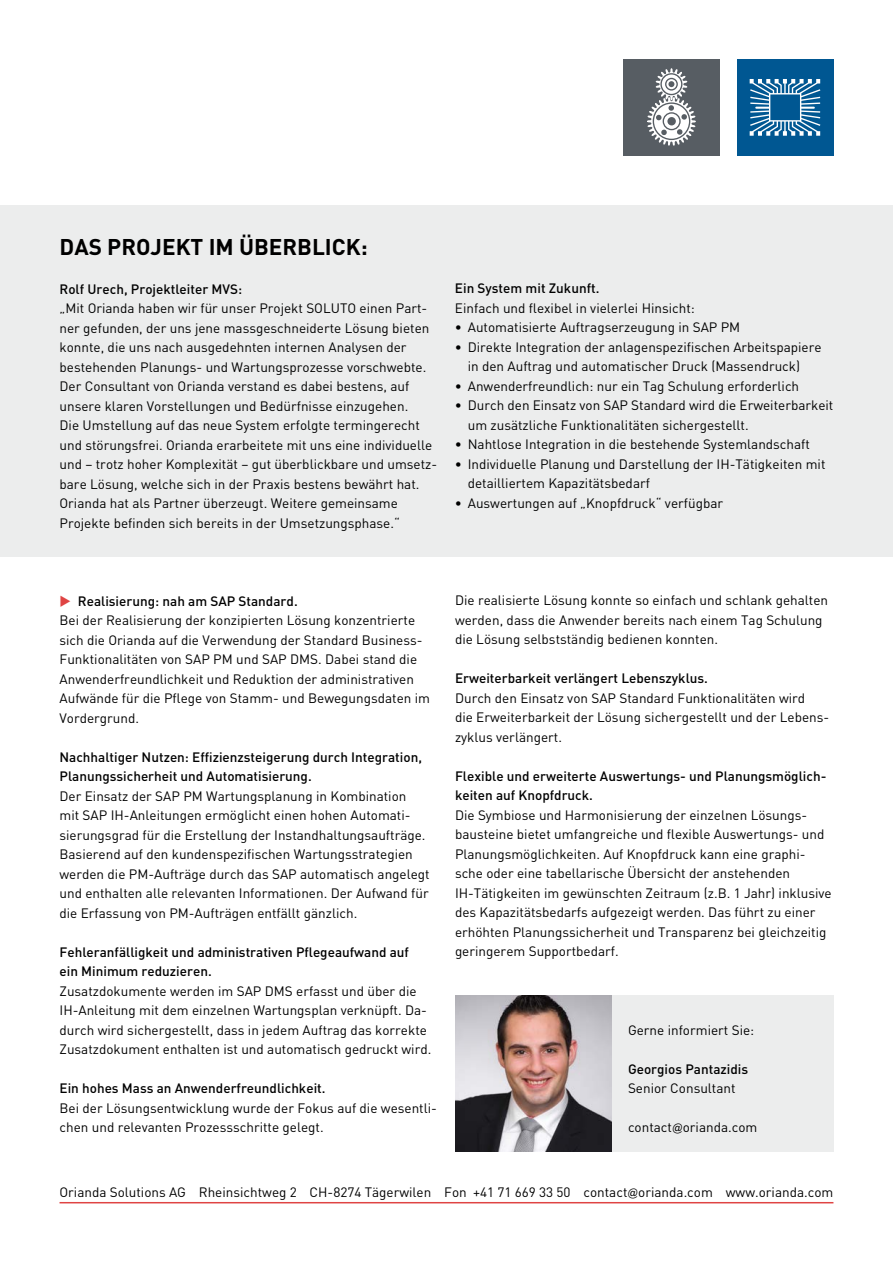
<style>
.page{position:relative;width:893px;height:1263px;background:#fff}
.page>*{position:absolute;margin:0;border:0;box-sizing:border-box;transform-origin:0 0}
.t1{font:22.5px "DIN Bold";color:#000}
.t2{font:13.5px/19.5px "DIN";color:#000}
.t3{font:13.5px/19.5px "DIN Medium";color:#000}
.s1{color:#df4443}
.s2{font-family:"Univers BQ";font-size:12px}
</style>
<div class="page">
<div style="left:0;top:206px;width:893px;height:351px;background:#eceded"></div>
<hr style="left:60px;top:1202px;width:773px;height:1px;background:#df4443">
<div style="left:611px;top:996px;width:222px;height:156px;background:#eceded"></div>
<img style="left:455px;top:996px;width:156px;height:156px">
<div style="left:737px;top:60px;width:96px;height:96px;background:#005792"></div>
<svg style="left:750px;top:79px;width:70px;height:57px"></svg>
<div style="left:623px;top:60px;width:97px;height:96px;background:#575d63"></div>
<svg style="left:647px;top:68px;width:49px;height:78px"></svg>
<h1 class="t1" style="left:60px;top:232px;width:310px">DAS PROJEKT IM ÜBERBLICK:</h1>
<p class="t3" style="left:60px;top:278px;width:184px">Rolf Urech, Projektleiter MVS:</p>
<p class="t2" style="left:60px;top:298px;width:379px">„Mit Orianda haben wir für unser Projekt SOLUTO einen Part&shy;ner gefunden, der uns jene massgeschneiderte Lösung bieten konnte, die uns nach ausgedehnten internen Analysen der bestehenden Planungs- und Wartungsprozesse vorschwebte.<br>Der Consultant von Orianda verstand es dabei bestens, auf unsere klaren Vorstellungen und Bedürfnisse einzugehen.<br>Die Umstellung auf das neue System erfolgte termingerecht und störungsfrei. Orianda erarbeitete mit uns eine individuelle und – trotz hoher Komplexität – gut überblickbare und umsetz&shy;bare Lösung, welche sich in der Praxis bestens bewährt hat.<br>Orianda hat als Partner überzeugt. Weitere gemeinsame Projekte befinden sich bereits in der Umsetzungsphase.“</p>
<p class="t3" style="left:455px;top:278px;width:146px">Ein System mit Zukunft.</p>
<p class="t2" style="left:455px;top:298px;width:241px">Einfach und flexibel in vielerlei Hinsicht:</p>
<p class="t2" style="left:455px;top:318px;width:287px">• Automatisierte Auftragserzeugung in SAP PM</p>
<p class="t2" style="left:468px;top:337px;width:355px;text-indent:-13px">• Direkte Integration der anlagenspezifischen Arbeitspapiere in den Auftrag und automatischer Druck (Massendruck)</p>
<p class="t2" style="left:455px;top:376px;width:346px">• Anwenderfreundlich: nur ein Tag Schulung erforderlich</p>
<p class="t2" style="left:468px;top:396px;width:367px;text-indent:-13px">• Durch den Einsatz von SAP Standard wird die Erweiterbarkeit um zusätzliche Funktionalitäten sichergestellt.</p>
<p class="t2" style="left:455px;top:435px;width:356px">• Nahtlose Integration in die bestehende Systemlandschaft</p>
<p class="t2" style="left:468px;top:454px;width:359px;text-indent:-13px">• Individuelle Planung und Darstellung der IH-Tätigkeiten mit detailliertem Kapazitätsbedarf</p>
<p class="t2" style="left:455px;top:493px;width:270px">• Auswertungen auf „Knopfdruck“ verfügbar</p>
<p class="t3" style="left:60px;top:590px;width:240px"><span class="s1">◆</span> Realisierung: nah am SAP Standard.</p>
<p class="t2" style="left:60px;top:610px;width:372px">Bei der Realisierung der konzipierten Lösung konzentrierte sich die Orianda auf die Verwendung der Standard Business-Funktionalitäten von SAP PM und SAP DMS. Dabei stand die Anwenderfreundlichkeit und Reduktion der administrativen Aufwände für die Pflege von Stamm- und Bewegungsdaten im Vordergrund.</p>
<p class="t3" style="left:60px;top:746px;width:364px">Nachhaltiger Nutzen: Effizienzsteigerung durch Integration,<br>Planungssicherheit und Automatisierung.</p>
<p class="t2" style="left:60px;top:786px;width:372px">Der Einsatz der SAP PM Wartungsplanung in Kombination<br>mit SAP IH-Anleitungen ermöglicht einen hohen Automati&shy;sierungsgrad für die Erstellung der Instandhaltungsaufträge.<br>Basierend auf den kundenspezifischen Wartungsstrategien werden die PM-Aufträge durch das SAP automatisch angelegt und enthalten alle relevanten Informationen. Der Aufwand für die Erfassung von PM-Aufträgen entfällt gänzlich.</p>
<p class="t3" style="left:60px;top:941px;width:351px">Fehleranfälligkeit und administrativen Pflegeaufwand auf ein Minimum reduzieren.</p>
<p class="t2" style="left:60px;top:981px;width:373px">Zusatzdokumente werden im SAP DMS erfasst und über die IH-Anleitung mit dem einzelnen Wartungsplan verknüpft. Da&shy;durch wird sichergestellt, dass in jedem Auftrag das korrekte Zusatzdokument enthalten ist und automatisch gedruckt wird.</p>
<p class="t3" style="left:60px;top:1078px;width:268px">Ein hohes Mass an Anwenderfreundlichkeit.</p>
<p class="t2" style="left:60px;top:1098px;width:379px">Bei der Lösungsentwicklung wurde der Fokus auf die wesentli&shy;chen und relevanten Prozessschritte gelegt.</p>
<p class="t2" style="left:455px;top:591px;width:375px">Die realisierte Lösung konnte so einfach und schlank gehalten werden, dass die Anwender bereits nach einem Tag Schulung die Lösung selbstständig bedienen konnten.</p>
<p class="t3" style="left:455px;top:668px;width:255px">Erweiterbarkeit verlängert Lebenszyklus.</p>
<p class="t2" style="left:455px;top:688px;width:374px">Durch den Einsatz von SAP Standard Funktionalitäten wird<br>die Erweiterbarkeit der Lösung sichergestellt und der Lebens&shy;zyklus verlängert.</p>
<p class="t3" style="left:455px;top:766px;width:373px">Flexible und erweiterte Auswertungs- und Planungsmöglich&shy;keiten auf Knopfdruck.</p>
<p class="t2" style="left:455px;top:805px;width:378px">Die Symbiose und Harmonisierung der einzelnen Lösungs&shy;bausteine bietet umfangreiche und flexible Auswertungs- und Planungsmöglichkeiten. Auf Knopfdruck kann eine graphi&shy;sche oder eine tabellarische Übersicht der anstehenden IH-Tätigkeiten im gewünschten Zeitraum (z.B. 1 Jahr) inklusive des Kapazitätsbedarfs aufgezeigt werden. Das führt zu einer erhöhten Planungssicherheit und Transparenz bei gleichzeitig geringerem Supportbedarf.</p>
<p class="t2" style="left:628px;top:1020px;width:128px">Gerne informiert Sie:</p>
<p class="t3" style="left:628px;top:1058px;width:122px">Georgios Pantazidis</p>
<p class="t2" style="left:628px;top:1078px;width:109px">Senior Consultant</p>
<p class="t2" style="left:628px;top:1117px;width:131px">contact<span class="s2">@</span>orianda.com</p>
<p class="t2" style="left:60px;top:1182px;width:775px">Orianda Solutions AG Rheinsichtweg 2 CH-8274 Tägerwilen Fon +41 71 669 33 50 contact<span class="s2">@</span>orianda.com www.orianda.com</p>
</div>
